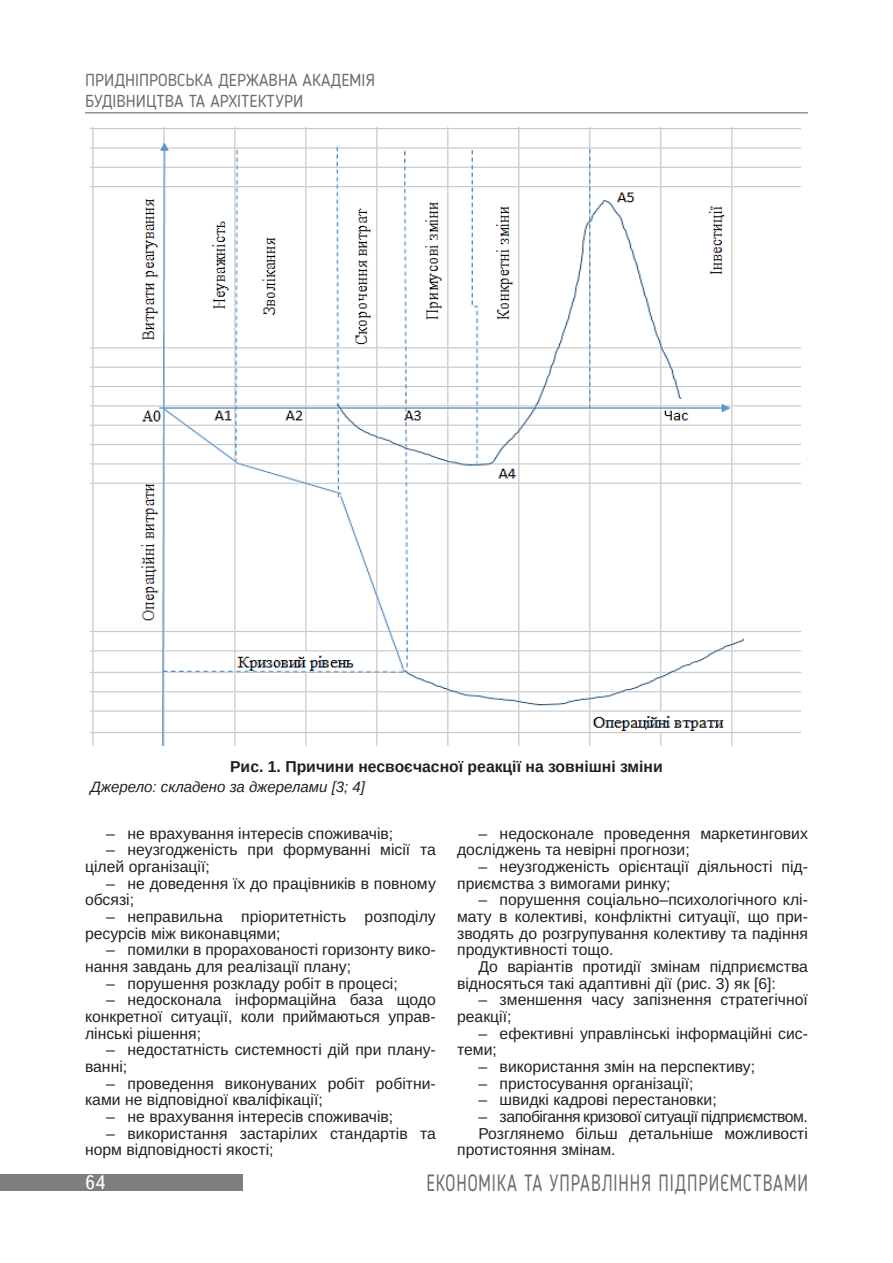
<style>
.page{position:relative;width:893px;height:1263px;background:#fff}
.page>*{position:absolute;margin:0;border:0;box-sizing:border-box;transform-origin:0 0}
.t1{font:23.4px "Blogger Sans";letter-spacing:.05em;color:#6c6d70;scale:.77 1}
.t2{font:19.5px "Ukrainian Text";color:#fff}
.t3{font:17.25px/20.7px "Blogger Sans";color:#6c6d70}
.Текст_основной_G{font:15.75px/16.6px "Arimo";color:#231f20}
.Рисунок{font:700 15.75px "Arimo";color:#231f20}
.Текст_основной_G-2{font:15.75px "Arimo";letter-spacing:-.03em;color:#231f20}
.Джерело{font:italic 15px "Arimo";color:#231f20}
</style>
<div class="page">
<hr style="left:85px;top:112px;width:723px;height:1px;background:#6c6d70">
<div style="left:0;top:1173px;width:242px;height:17px;background:#7c7e81"></div>
<img style="left:90px;top:128px;width:711px;height:617px">
<p class="t3" style="left:85px;top:69px;width:291px">ПРИДНІПРОВСЬКА ДЕРЖАВНА АКАДЕМІЯ<br>БУДІВНИЦТВА ТА АРХІТЕКТУРИ</p>
<p class="Рисунок" style="left:230px;top:755px;width:434px">Рис. 1. Причини несвоєчасної реакції на зовнішні зміни</p>
<p class="Джерело" style="left:90px;top:777px;width:276px">Джерело: складено за джерелами [3; 4]</p>
<p class="Текст_основной_G" style="left:106px;top:825px;width:288px">– не врахування інтересів споживачів;</p>
<p class="Текст_основной_G" style="left:85px;top:842px;width:352px;text-indent:21px">– неузгодженість при формуванні місії та цілей організації;</p>
<p class="Текст_основной_G" style="left:85px;top:875px;width:352px;text-indent:21px">– не доведення їх до працівників в повному обсязі;</p>
<p class="Текст_основной_G" style="left:85px;top:908px;width:352px;text-indent:21px">– неправильна пріоритетність розподілу ресурсів між виконавцями;</p>
<p class="Текст_основной_G" style="left:85px;top:942px;width:352px;text-indent:21px">– помилки в прорахованості горизонту вико&shy;нання завдань для реалізації плану;</p>
<p class="Текст_основной_G" style="left:106px;top:975px;width:293px">– порушення розкладу робіт в процесі;</p>
<p class="Текст_основной_G" style="left:85px;top:992px;width:352px;text-align:justify;text-indent:21px">– недосконала інформаційна база щодо конкретної ситуації, коли приймаються управ&shy;лінські рішення;</p>
<p class="Текст_основной_G" style="left:85px;top:1042px;width:352px;text-indent:21px">– недостатність системності дій при плану&shy;ванні;</p>
<p class="Текст_основной_G" style="left:85px;top:1075px;width:352px;text-indent:21px">– проведення виконуваних робіт робітни&shy;ками не відповідної кваліфікації;</p>
<p class="Текст_основной_G" style="left:106px;top:1108px;width:288px">– не врахування інтересів споживачів;</p>
<p class="Текст_основной_G" style="left:85px;top:1125px;width:352px;text-indent:21px">– використання застарілих стандартів та норм відповідності якості;</p>
<p class="Текст_основной_G" style="left:457px;top:825px;width:352px;text-indent:21px">– недосконале проведення маркетингових досліджень та невірні прогнози;</p>
<p class="Текст_основной_G" style="left:457px;top:859px;width:352px;text-indent:21px">– неузгодженість орієнтації діяльності під&shy;приємства з вимогами ринку;</p>
<p class="Текст_основной_G" style="left:457px;top:892px;width:352px;text-align:justify;text-indent:21px">– порушення соціально–психологічного клі&shy;мату в колективі, конфліктні ситуації, що при&shy;зводять до розгрупування колективу та падіння продуктивності тощо.</p>
<p class="Текст_основной_G" style="left:457px;top:958px;width:352px;text-indent:21px">До варіантів протидії змінам підприємства відносяться такі адаптивні дії (рис. 3) як [6]:</p>
<p class="Текст_основной_G" style="left:457px;top:992px;width:352px;text-indent:21px">– зменшення часу запізнення стратегічної реакції;</p>
<p class="Текст_основной_G" style="left:457px;top:1025px;width:352px;text-indent:21px">– ефективні управлінські інформаційні сис&shy;теми;</p>
<p class="Текст_основной_G" style="left:478px;top:1058px;width:278px">– використання змін на перспективу;</p>
<p class="Текст_основной_G" style="left:478px;top:1075px;width:217px">– пристосування організації;</p>
<p class="Текст_основной_G" style="left:478px;top:1092px;width:240px">– швидкі кадрові перестановки;</p>
<p class="Текст_основной_G-2" style="left:478px;top:1105px;width:331px">– запобігання кризової ситуації підприємством.</p>
<p class="Текст_основной_G" style="left:457px;top:1125px;width:352px;text-indent:21px">Розглянемо більш детальніше можливості протистояння змінам.</p>
<p class="t2" style="left:85px;top:1172px;width:22px">64</p>
<h1 class="t1" style="left:426px;top:1168px;width:497px">ЕКОНОМІКА ТА УПРАВЛІННЯ ПІДПРИЄМСТВАМИ</h1>
</div>
